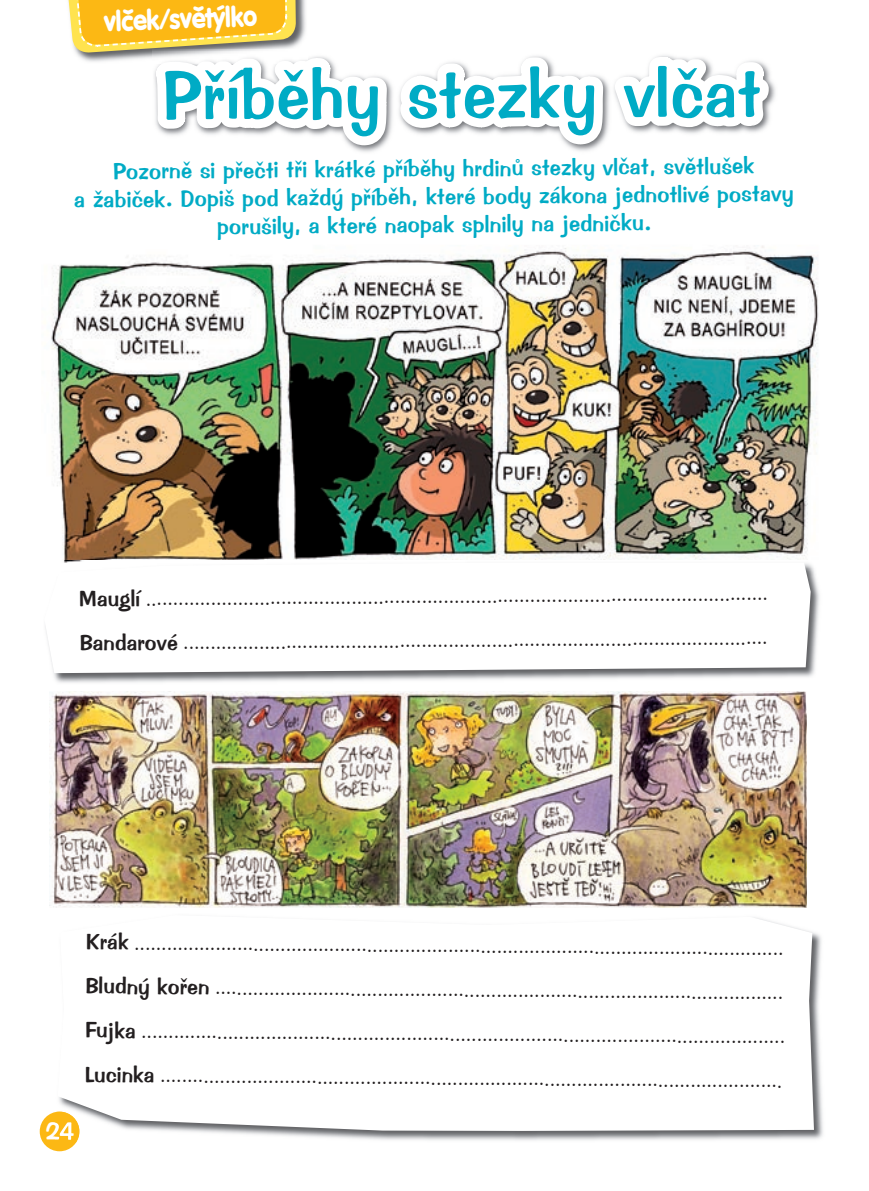
<style>
.page{position:relative;width:869px;height:1191px;background:#fff}
.page>*{position:absolute;margin:0;border:0;box-sizing:border-box;transform-origin:0 0}
.t1{font:67.9px "Impress AT";letter-spacing:.005em;color:#00abc5}
.t2{font:700 28px "Vogue";color:#fff;scale:.9 1}
.t3{font:24.5px "Impress AT";color:#fff;scale:.95 1}
.t4{font:22.75px/28px "Impress AT";color:#00abc5;text-align:center}
.t5{font:22.05px/44.1px "Vogue";color:#231f20}
.s1{font-family:"Impress AT"}
</style>
<div class="page">
<div style="left:40px;top:1111px;width:39px;height:40px;background:#fcb814;border-radius:50%"></div>
<img style="left:49px;top:691px;width:757px;height:216px">
<img style="left:51px;top:246px;width:768px;height:315px">
<img style="left:76px;top:0;width:230px;height:62px">
<svg style="left:68px;top:0;width:228px;height:53px;background:#f1be33"></svg>
<img style="left:53px;top:561px;width:767px;height:122px">
<svg style="left:45px;top:562px;width:765px;height:111px"></svg>
<img style="left:79px;top:932px;width:744px;height:209px">
<img style="left:56px;top:1111px;width:23px;height:31px">
<img style="left:56px;top:1122px;width:18px;height:17px">
<svg style="left:58px;top:917px;width:755px;height:214px"></svg>
<img style="left:154px;top:69px;width:446px;height:83px">
<img style="left:153px;top:49px;width:153px;height:13px">
<svg style="left:156px;top:53px;width:620px;height:92px"></svg>
<p class="t2" style="left:103px;top:3px;width:172px;rotate:-2deg">vlček/světýlko</p>
<h1 class="t1" style="left:162px;top:54px;width:600px">Příběhy stezky vlčat</h1>
<p class="t4" style="left:74px;top:155px;width:721px">Pozorně si přečti tři krátké příběhy hrdinů stezky vlčat, světlušek<br>a žabiček. Dopiš pod každý příběh, které body zákona jednotlivé postavy porušily, a které naopak splnily na jedničku.</p>
<p class="t5" style="left:79px;top:573px;width:690px"><span class="s1">Mauglí</span> ...................................................................................................................<br><span class="s1">Bandarové</span> ............................................................................................................</p>
<p class="t5" style="left:85px;top:922px;width:701px;text-align:justify"><span class="s1">Krák</span> ........................................................................................................................<br><sup>Blud</sup><span class="s1">ný kořen</span> .........................................................................................................<br><span class="s1">Fujka</span> .......................................................................................................................<br><sup>L</sup><span class="s1">ucinka</span> ...................................................................................................................</p>
<p class="t3" style="left:45px;top:1116px;width:31px">24</p>
</div>
